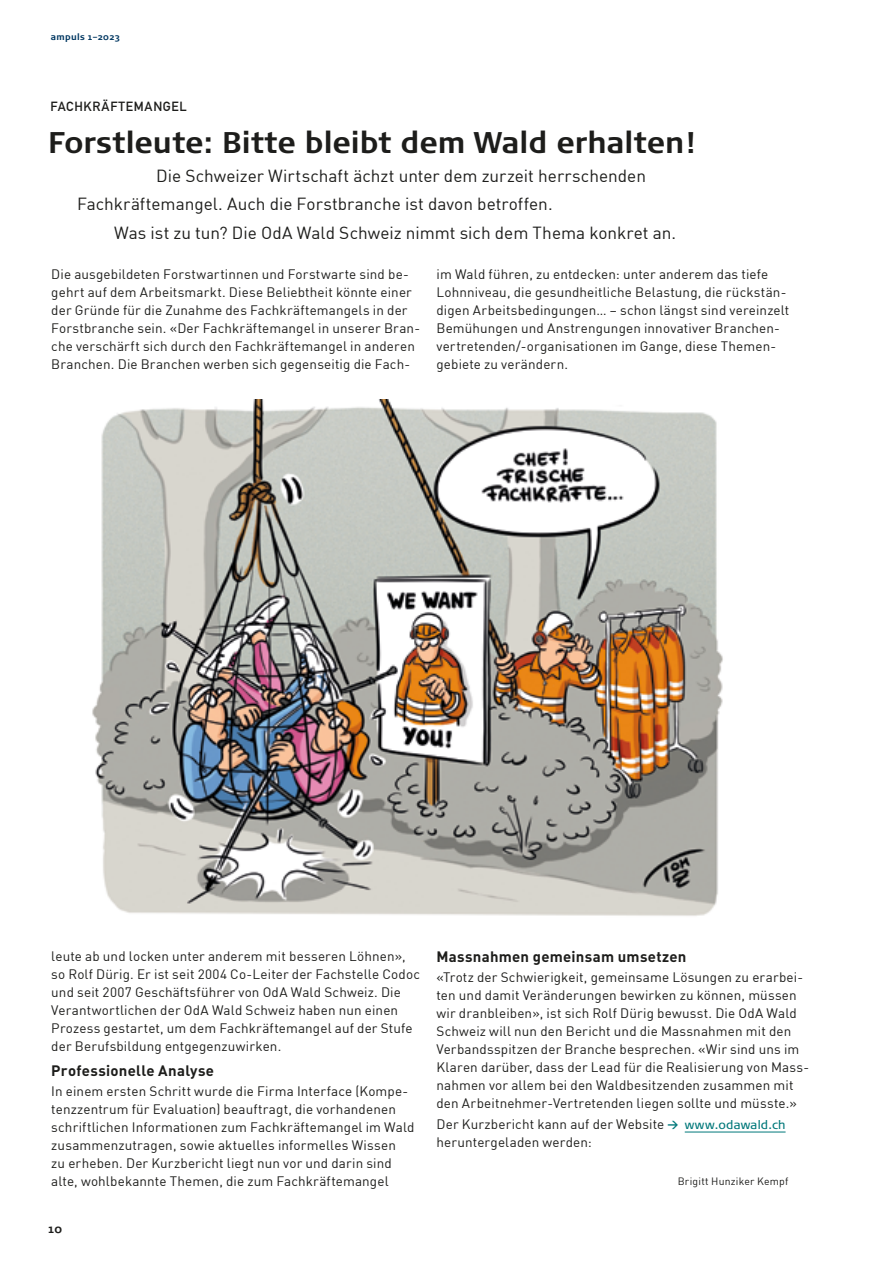
<style>
.page{position:relative;width:893px;height:1263px;background:#fff}
.page>*{position:absolute;margin:0;border:0;box-sizing:border-box;transform-origin:0 0}
.Titel_Artikel{font:700 29.85px "Signa Pro";color:#1d1d1b}
.Titel_Artikel-2{font:17.25px "DIN";color:#1d1d1b}
.U-Titel_Artikel{font:15px "DIN Bold Alternate";letter-spacing:.02em;color:#1d1d1b}
.Txt_Artikel{font:13.5px/18px "DIN";letter-spacing:.01em;color:#1d1d1b}
.Rubrik{font:13.2px "DIN Mittelschrift Alternate";letter-spacing:.055em;color:#1d1d1b}
.t1{font:700 12px "Signa Pro";color:#1d1d1b}
.Txt_Artikel-2{font:10.5px "DIN";letter-spacing:.02em;color:#1d1d1b}
.t2{font:700 9px "Signa Pro";letter-spacing:.04em;color:#003761}
.s1{font-weight:700;font-size:10.8px;color:#00787a}
.s2{font-family:"Signa Pro";font-size:12px;color:#00787a}
</style>
<div class="page">
<hr style="left:685px;top:1132px;width:101px;height:1px;background:#00787a">
<img style="left:92px;top:400px;width:631px;height:516px">
<p class="t2" style="left:51px;top:31px;width:71px">ampuls 1–2023</p>
<p class="Rubrik" style="left:51px;top:99px;width:138px">FACHKRÄFTEMANGEL</p>
<p class="Titel_Artikel" style="left:48px;top:122px;width:648px">Forstleute: Bitte bleibt dem Wald erhalten!</p>
<p class="Titel_Artikel-2" style="left:156px;top:165px;width:491px">Die Schweizer Wirtschaft ächzt unter dem zurzeit herrschenden</p>
<p class="Titel_Artikel-2" style="left:77px;top:193px;width:477px">Fachkräftemangel. Auch die Forstbranche ist davon betroffen.</p>
<p class="Titel_Artikel-2" style="left:114px;top:222px;width:564px">Was ist zu tun? Die OdA Wald Schweiz nimmt sich dem Thema konkret an.</p>
<p class="Txt_Artikel" style="left:51px;top:265px;width:370px">Die ausgebildeten Forstwartinnen und Forstwarte sind be&shy;gehrt auf dem Arbeitsmarkt. Diese Beliebtheit könnte einer der Gründe für die Zunahme des Fachkräftemangels in der Forstbranche sein. «Der Fachkräftemangel in unserer Bran&shy;che verschärft sich durch den Fachkräftemangel in anderen Branchen. Die Branchen werben sich gegenseitig die Fach-</p>
<p class="Txt_Artikel" style="left:436px;top:265px;width:354px">im Wald führen, zu entdecken: unter anderem das tiefe Lohnniveau, die gesundheitliche Belastung, die rückstän&shy;digen Arbeitsbedingungen… – schon längst sind vereinzelt Bemühungen und Anstrengungen innovativer Branchen&shy;vertretenden/-organisationen im Gange, diese Themen&shy;gebiete zu verändern.</p>
<p class="Txt_Artikel" style="left:51px;top:947px;width:370px">leute ab und locken unter anderem mit besseren Löhnen», so Rolf Dürig. Er ist seit 2004 Co-Leiter der Fachstelle Codoc und seit 2007 Geschäftsführer von OdA Wald Schweiz. Die Verantwortlichen der OdA Wald Schweiz haben nun einen Prozess gestartet, um dem Fachkräftemangel auf der Stufe der Berufsbildung entgegenzuwirken.</p>
<p class="U-Titel_Artikel" style="left:51px;top:1061px;width:164px">Professionelle Analyse</p>
<p class="Txt_Artikel" style="left:51px;top:1082px;width:365px">In einem ersten Schritt wurde die Firma Interface (Kompe&shy;tenzzentrum für Evaluation) beauftragt, die vorhandenen schriftlichen Informationen zum Fachkräftemangel im Wald zusammenzutragen, sowie aktuelles informelles Wissen<br>zu erheben. Der Kurzbericht liegt nun vor und darin sind alte, wohlbekannte Themen, die zum Fachkräftemangel</p>
<p class="t1" style="left:48px;top:1221px;width:16px">10</p>
<p class="U-Titel_Artikel" style="left:436px;top:947px;width:252px">Massnahmen gemeinsam umsetzen</p>
<p class="Txt_Artikel" style="left:436px;top:968px;width:374px">«Trotz der Schwierigkeit, gemeinsame Lösungen zu erarbei&shy;ten und damit Veränderungen bewirken zu können, müssen wir dranbleiben», ist sich Rolf Dürig bewusst. Die OdA Wald Schweiz will nun den Bericht und die Massnahmen mit den Verbandsspitzen der Branche besprechen. «Wir sind uns im Klaren darüber, dass der Lead für die Realisierung von Mass&shy;nahmen vor allem bei den Waldbesitzenden zusammen mit den Arbeitnehmer-Vertretenden liegen sollte und müsste.»</p>
<p class="Txt_Artikel" style="left:436px;top:1115px;width:351px">Der Kurzbericht kann auf der Website <span class="s1">&gt;</span> <span class="s2">www.odawald.ch </span>heruntergeladen werden:</p>
<p class="Txt_Artikel-2" style="left:678px;top:1175px;width:112px">Brigitt Hunziker Kempf</p>
</div>
